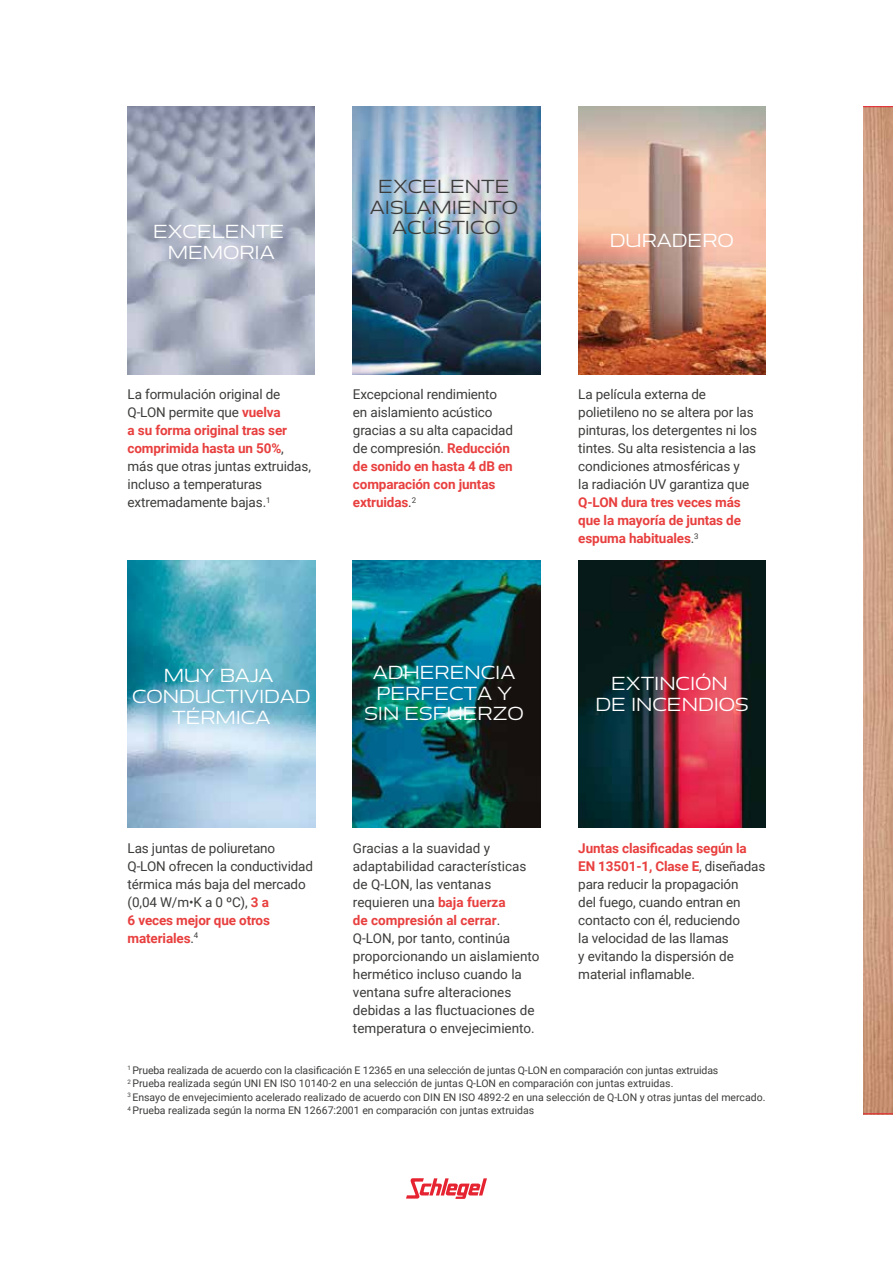
<style>
.page{position:relative;width:893px;height:1263px;background:#fff}
.page>*{position:absolute;margin:0;border:0;box-sizing:border-box;transform-origin:0 0}
.t1{font:17.4px/20.9px "Aero";letter-spacing:-.005em;color:#fff;text-align:center}
.t2{font:17.4px/20.9px "Aero";letter-spacing:-.005em;color:#3c3c3b;text-align:center}
.t3{font:13.5px/18px "Roboto";letter-spacing:-.01em;color:#3c3c3b}
.t4{font:700 13.5px/18px "Roboto";letter-spacing:-.01em;color:#e8403f;text-align:justify}
.t5{font:10.5px/13.5px "Roboto";color:#3c3c3b}
.s1{font-weight:700;color:#e8403f}
.s2{font-weight:400;color:#3c3c3b}
</style>
<div class="page">
<img style="left:128px;top:560px;width:187px;height:268px">
<img style="left:353px;top:560px;width:187px;height:268px">
<img style="left:578px;top:560px;width:188px;height:268px">
<img style="left:128px;top:106px;width:187px;height:268px">
<img style="left:353px;top:106px;width:187px;height:268px">
<img style="left:578px;top:106px;width:187px;height:268px">
<svg style="left:406px;top:1178px;width:81px;height:21px"></svg>
<img style="left:863px;top:107px;width:30px;height:1006px">
<hr style="left:863px;top:1113px;width:30px;height:1px;background:#e62330">
<hr style="left:863px;top:106px;width:30px;height:1px;background:#e62330">
<p class="t1" style="left:153px;top:221px;width:133px">EXCELENTE<br>MEMORIA</p>
<p class="t2" style="left:370px;top:176px;width:150px">EXCELENTE<br>AISLAMIENTO<br>ACÚSTICO</p>
<p class="t1" style="left:610px;top:230px;width:126px">DURADERO</p>
<p class="t3" style="left:128px;top:385px;width:185px">La formulación original de<br>Q-LON permite que <span class="s1">vuelva<br>a su forma original tras ser comprimida hasta un 50%</span>, más que otras juntas extruidas, incluso a temperaturas extremadamente bajas.<sup>1</sup></p>
<p class="t3" style="left:353px;top:385px;width:162px">Excepcional rendimiento en aislamiento acústico gracias a su alta capacidad de compresión. <span class="s1">Reducción de sonido en hasta 4 dB en comparación con juntas extruidas</span>.<sup>2</sup></p>
<p class="t3" style="left:578px;top:385px;width:180px">La película externa de polietileno no se altera por las pinturas, los detergentes ni los tintes. Su alta resistencia a las condiciones atmosféricas y<br>la radiación UV garantiza que</p>
<p class="t4" style="left:578px;top:493px;width:164px">Q-LON dura tres veces más que la mayoría de juntas de espuma habituales<span class="s2">.</span><sup>3</sup></p>
<p class="t1" style="left:132px;top:665px;width:180px">MUY BAJA<br>CONDUCTIVIDAD<br>TÉRMICA</p>
<p class="t1" style="left:364px;top:662px;width:161px">ADHERENCIA<br>PERFECTA Y<br>SIN ESFUERZO</p>
<p class="t1" style="left:595px;top:673px;width:155px">EXTINCIÓN<br>DE INCENDIOS</p>
<p class="t3" style="left:128px;top:839px;width:187px">Las juntas de poliuretano<br>Q-LON ofrecen la conductividad térmica más baja del mercado (0,04 W/m•K a 0 ºC), <span class="s1">3 a<br>6 veces mejor que otros materiales</span>.<sup>4</sup></p>
<p class="t3" style="left:353px;top:839px;width:188px">Gracias a la suavidad y adaptabilidad características de Q-LON, las ventanas requieren una <span class="s1">baja fuerza<br>de compresión al cerrar</span>.<br>Q-LON, por tanto, continúa proporcionando un aislamiento hermético incluso cuando la ventana sufre alteraciones debidas a las fluctuaciones de temperatura o envejecimiento.</p>
<p class="t3" style="left:578px;top:839px;width:189px"><span class="s1">Juntas clasificadas según la<br>EN 13501-1, Clase E</span>, diseñadas para reducir la propagación<br>del fuego, cuando entran en contacto con él, reduciendo<br>la velocidad de las llamas<br>y evitando la dispersión de material inflamable.</p>
<p class="t5" style="left:128px;top:1063px;width:639px"><sup>1</sup> Prueba realizada de acuerdo con la clasificación E 12365 en una selección de juntas Q-LON en comparación con juntas extruidas<br><sup>2</sup> Prueba realizada según UNI EN ISO 10140-2 en una selección de juntas Q-LON en comparación con juntas extruidas.<br><sup>3</sup> Ensayo de envejecimiento acelerado realizado de acuerdo con DIN EN ISO 4892-2 en una selección de Q-LON y otras juntas del mercado.<br><sup>4</sup> Prueba realizada según la norma EN 12667:2001 en comparación con juntas extruidas</p>
</div>
